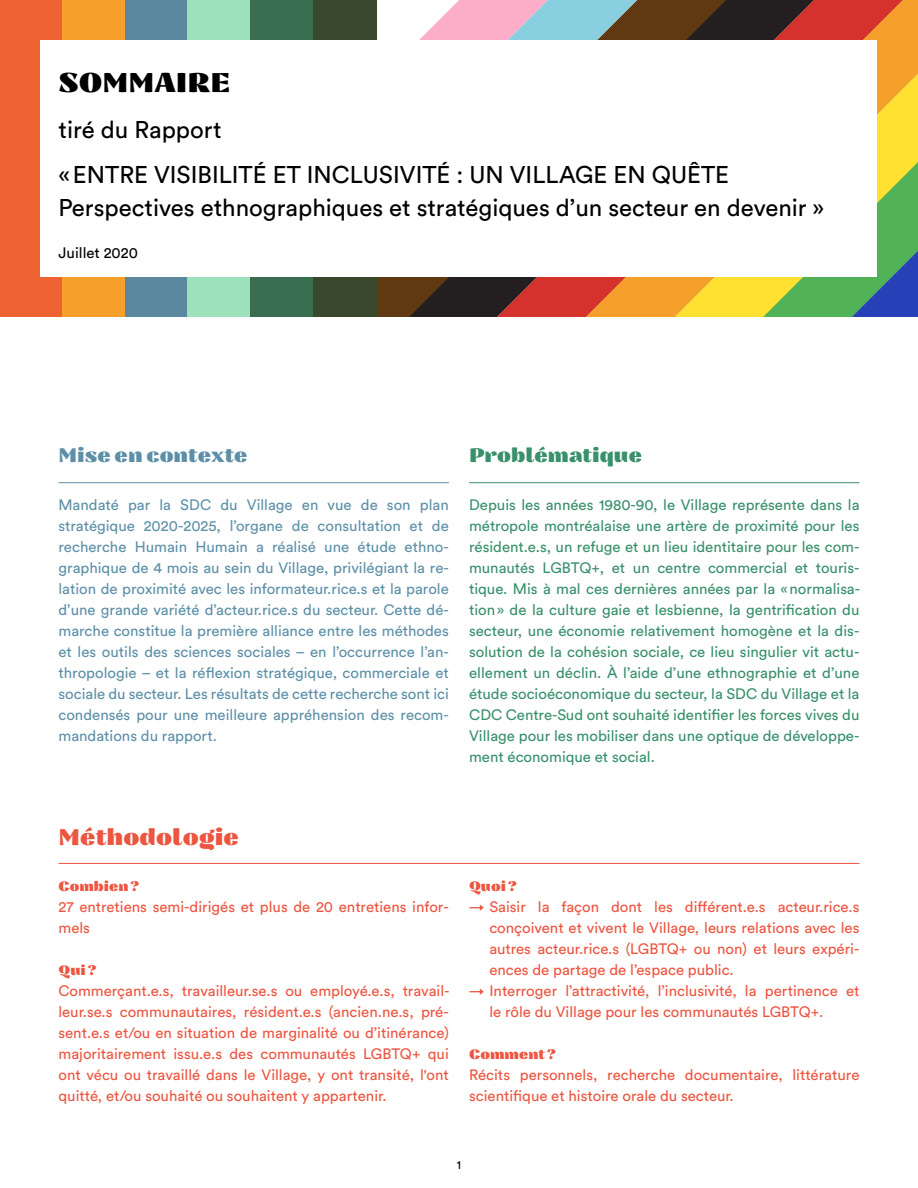
<style>
.page{position:relative;width:918px;height:1188px;background:#fff}
.page>*{position:absolute;margin:0;border:0;box-sizing:border-box;transform-origin:0 0}
.t1{font:800 27px "Nazare";color:#000}
.t2{font:24px/45px "Circular Std";color:#000}
.t3{font:800 22.5px "Nazare";color:#ed5540}
.t4{font:800 19.5px "Nazare";color:#5d90a8}
.t5{font:800 19.5px "Nazare";color:#39906c}
.t6{font:15px/21px "Circular Std";color:#ed5540}
.t7{font:15px/21px "Circular Std";color:#39906c;text-align:justify}
.t8{font:15px/21px "Circular Std";color:#5d90a8;text-align:justify}
.t9{font:15px "Circular Std";color:#000}
.t10{font:800 13.5px "Nazare";color:#ed5540}
.t11{font:12px "Circular Std";color:#000}
</style>
<div class="page">
<svg style="left:459px;top:0;width:38px;height:317px;fill:#fbaec7"></svg>
<svg style="left:376px;top:0;width:83px;height:317px"></svg>
<svg style="left:497px;top:0;width:89px;height:317px"></svg>
<svg style="left:586px;top:0;width:332px;height:317px"></svg>
<svg style="left:675px;top:74px;width:243px;height:243px;fill:#ffe131"></svg>
<svg style="left:763px;top:162px;width:155px;height:155px"></svg>
<div style="left:0;top:0;width:63px;height:317px;background:#ee6131"></div>
<div style="left:63px;top:0;width:63px;height:317px;background:#f6a02c"></div>
<div style="left:126px;top:0;width:63px;height:317px;background:#5b889e"></div>
<div style="left:188px;top:0;width:63px;height:317px;background:#9ce1bc"></div>
<div style="left:251px;top:0;width:63px;height:317px;background:#386e4f"></div>
<div style="left:313px;top:0;width:63px;height:317px;background:#38482d"></div>
<div style="left:40px;top:40px;width:838px;height:236px;background:#fff"></div>
<hr style="left:58px;top:482px;width:391px;height:1px;background:#5d90a8">
<hr style="left:469px;top:482px;width:391px;height:1px;background:#39906c">
<hr style="left:58px;top:863px;width:802px;height:1px;background:#ed5540">
<h1 class="t1" style="left:59px;top:65px;width:173px">SOMMAIRE</h1>
<h2 class="t2" style="left:59px;top:107px;width:672px">tiré du Rapport<br>«ENTRE VISIBILITÉ ET INCLUSIVITÉ : UN VILLAGE EN QUÊTE</h2>
<h2 class="t2" style="left:59px;top:185px;width:767px">Perspectives ethnographiques et stratégiques d’un secteur en devenir »</h2>
<p class="t9" style="left:59px;top:244px;width:81px">Juillet 2020</p>
<h3 class="t4" style="left:58px;top:442px;width:191px">Mise en contexte</h3>
<h3 class="t5" style="left:469px;top:442px;width:175px">Problématique</h3>
<p class="t8" style="left:58px;top:494px;width:392px">Mandaté par la SDC du Village en vue de son plan stratégique 2020-2025, l’organe de consultation et de recherche Humain Humain a réalisé une étude ethno&shy;graphique de 4 mois au sein du Village, privilégiant la re&shy;lation de proximité avec les informateur.rice.s et la parole d’une grande variété d’acteur.rice.s du secteur. Cette dé&shy;marche constitue la première alliance entre les méthodes et les outils des sciences sociales – en l’occurrence l’an&shy;thropologie – et la réflexion stratégique, commerciale et sociale du secteur. Les résultats de cette recherche sont ici condensés pour une meilleure appréhension des recom&shy;mandations du rapport.</p>
<p class="t7" style="left:469px;top:494px;width:393px">Depuis les années 1980-90, le Village représente dans la métropole montréalaise une artère de proximité pour les résident.e.s, un refuge et un lieu identitaire pour les com&shy;munautés LGBTQ+, et un centre commercial et touris&shy;tique. Mis à mal ces dernières années par la «normalisa&shy;tion» de la culture gaie et lesbienne, la gentrification du secteur, une économie relativement homogène et la dis&shy;solution de la cohésion sociale, ce lieu singulier vit actu&shy;ellement un déclin. À l’aide d’une ethnographie et d’une étude socioéconomique du secteur, la SDC du Village et la CDC Centre-Sud ont souhaité identifier les forces vives du Village pour les mobiliser dans une optique de développe&shy;ment économique et social.</p>
<h3 class="t3" style="left:58px;top:822px;width:182px">Méthodologie</h3>
<p class="t10" style="left:58px;top:877px;width:82px">Combien?</p>
<p class="t6" style="left:58px;top:896px;width:392px">27 entretiens semi-dirigés et plus de 20 entretiens infor&shy;mels</p>
<p class="t10" style="left:58px;top:961px;width:40px">Qui?</p>
<p class="t6" style="left:58px;top:980px;width:393px;text-align:justify">Commerçant.e.s, travailleur.se.s ou employé.e.s, travail&shy;leur.se.s communautaires, résident.e.s (ancien.ne.s, pré&shy;sent.e.s et/ou en situation de marginalité ou d’itinérance) majoritairement issu.e.s des communautés LGBTQ+ qui ont vécu ou travaillé dans le Village, y ont transité, l'ont quitté, et/ou souhaité ou souhaitent y appartenir.</p>
<p class="t10" style="left:469px;top:877px;width:49px">Quoi?</p>
<p class="t6" style="left:489px;top:896px;width:372px;text-align:justify;text-indent:-20px">→ Saisir la façon dont les différent.e.s acteur.rice.s conçoivent et vivent le Village, leurs relations avec les autres acteur.rice.s (LGBTQ+ ou non) et leurs expéri&shy;ences de partage de l’espace public.</p>
<p class="t6" style="left:489px;top:980px;width:372px;text-indent:-20px">→ Interroger l’attractivité, l’inclusivité, la pertinence et le rôle du Village pour les communautés LGBTQ+.</p>
<p class="t10" style="left:469px;top:1045px;width:88px">Comment?</p>
<p class="t6" style="left:469px;top:1064px;width:392px">Récits personnels, recherche documentaire, littérature scientifique et histoire orale du secteur.</p>
<p class="t11" style="left:457px;top:1157px;width:6px">1</p>
</div>
